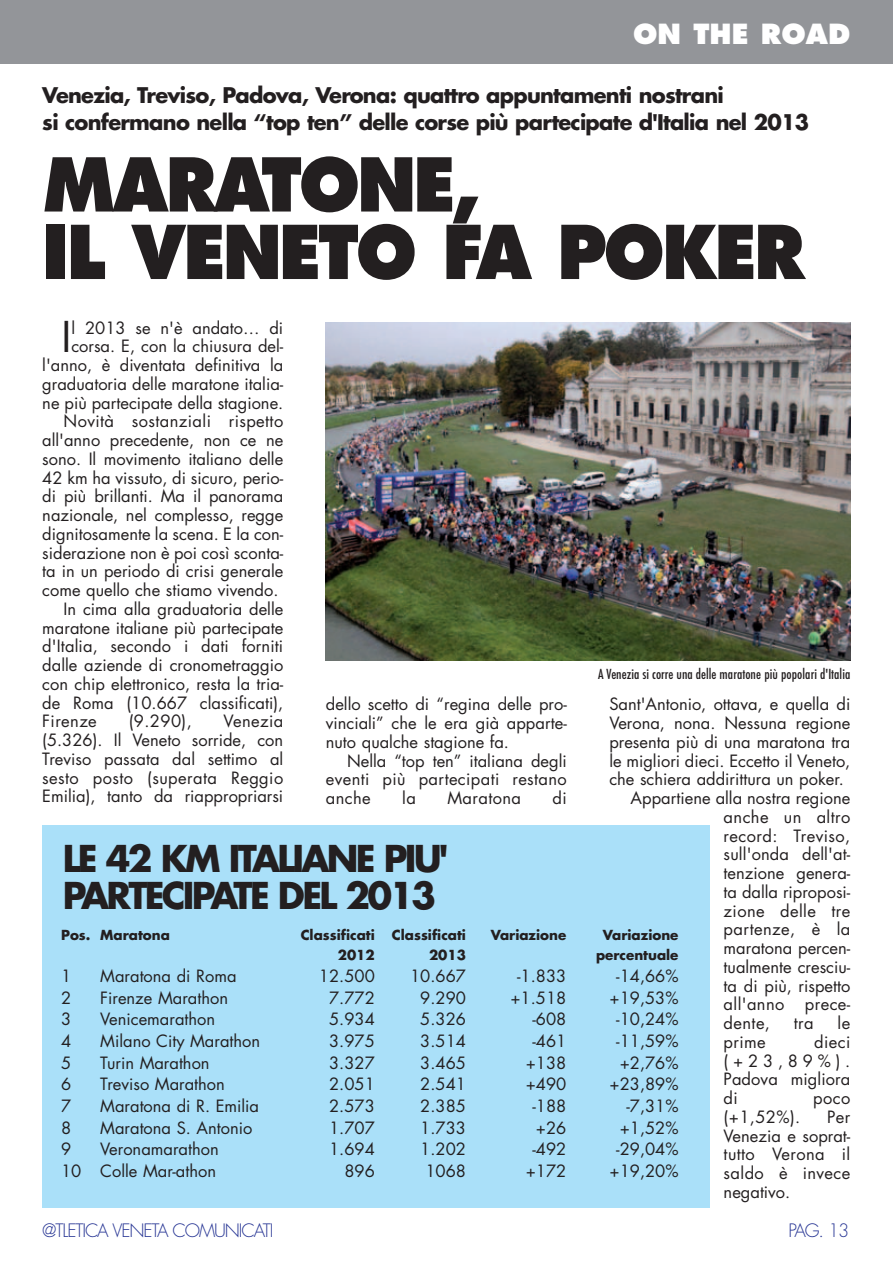
<style>
.page{position:relative;width:893px;height:1263px;background:#fff}
.page>*{position:absolute;margin:0;border:0;box-sizing:border-box;transform-origin:0 0}
.t1{font:800 72px/67.5px "Futura";letter-spacing:-.04em;color:#231f20;scale:.94 1}
.t2{font:41.25px "Futura";color:#231f20}
.t3{font:700 36px/37.5px "Futura";letter-spacing:-.075em;color:#231f20}
.t4{font:800 27px "Futura";color:#fff}
.t5{font:700 21px/27px "Futura";letter-spacing:-.035em;color:#231f20}
.t6{font:300 18px "Futura";letter-spacing:-.06em;color:#293795}
.t7{font:16.5px/18.8px "Futura";color:#231f20;text-align:justify}
.t8{font:16.5px "Futura";letter-spacing:.025em;color:#231f20}
.t9{font:700 13.5px "Futura";color:#231f20}
.t10{font:500 condensed 13.5px "Futura";color:#231f20}
</style>
<div class="page">
<div style="left:42px;top:825px;width:668px;height:383px;background:#aae0f9"></div>
<img style="left:326px;top:322px;width:524px;height:339px">
<div style="left:1px;top:0;width:892px;height:64px;background:#939599"></div>
<h3 class="t4" style="left:633px;top:22px;width:219px">ON THE ROAD</h3>
<p class="t5" style="left:42px;top:83px;width:768px">Venezia, Treviso, Padova, Verona: quattro appuntamenti nostrani<br>si confermano nella “top ten” delle corse più partecipate d'Italia nel 2013</p>
<h1 class="t1" style="left:42px;top:156px;width:813px">MARATONE,<br>IL VENETO FA POKER</h1>
<h2 class="t2" style="left:62px;top:318px;width:11px">I</h2>
<p class="t7" style="left:71px;top:320px;width:213px">l 2013 se n'è andato… di</p>
<p class="t7" style="left:71px;top:338px;width:213px">corsa. E, con la chiusura del-</p>
<p class="t7" style="left:42px;top:357px;width:242px">l'anno, è diventata definitiva la</p>
<p class="t7" style="left:42px;top:376px;width:242px">graduatoria delle maratone italia-</p>
<p class="t7" style="left:42px;top:395px;width:242px">ne più partecipate della stagione.</p>
<p class="t8" style="left:64px;top:414px;width:221px">Novità sostanziali rispetto</p>
<p class="t7" style="left:42px;top:432px;width:242px">all'anno precedente, non ce ne</p>
<p class="t7" style="left:42px;top:451px;width:242px">sono. Il movimento italiano delle</p>
<p class="t7" style="left:42px;top:470px;width:242px">42 km ha vissuto, di sicuro, perio-</p>
<p class="t7" style="left:42px;top:488px;width:242px">di più brillanti. Ma il panorama</p>
<p class="t7" style="left:42px;top:507px;width:242px">nazionale, nel complesso, regge</p>
<p class="t7" style="left:42px;top:526px;width:242px">dignitosamente la scena. E la con-</p>
<p class="t7" style="left:42px;top:545px;width:242px">siderazione non è poi così sconta-</p>
<p class="t7" style="left:42px;top:563px;width:242px">ta in un periodo di crisi generale</p>
<p class="t7" style="left:42px;top:582px;width:238px">come quello che stiamo vivendo.</p>
<p class="t7" style="left:64px;top:601px;width:221px">In cima alla graduatoria delle</p>
<p class="t7" style="left:42px;top:620px;width:242px">maratone italiane più partecipate</p>
<p class="t7" style="left:42px;top:638px;width:242px">d'Italia, secondo i dati forniti</p>
<p class="t7" style="left:42px;top:657px;width:242px">dalle aziende di cronometraggio</p>
<p class="t7" style="left:42px;top:676px;width:242px">con chip elettronico, resta la tria-</p>
<p class="t7" style="left:42px;top:695px;width:242px">de Roma (10.667 classificati),</p>
<p class="t8" style="left:42px;top:714px;width:56px">Firenze</p>
<p class="t7" style="left:129px;top:713px;width:65px">(9.290),</p>
<p class="t10" style="left:598px;top:668px;width:254px">A Venezia si corre una delle maratone più popolari d'Italia</p>
<p class="t7" style="left:326px;top:696px;width:242px">dello scetto di “regina delle pro&shy;vinciali” che le era già apparte&shy;nuto qualche stagione fa.</p>
<p class="t7" style="left:326px;top:753px;width:242px;text-indent:21px">Nella “top ten” italiana degli eventi più partecipati restano anche</p>
<p class="t7" style="left:609px;top:696px;width:242px">Sant'Antonio, ottava, e quella di</p>
<p class="t7" style="left:609px;top:715px;width:242px">Verona, nona. Nessuna regione</p>
<p class="t7" style="left:609px;top:734px;width:242px">presenta più di una maratona tra</p>
<p class="t7" style="left:609px;top:753px;width:242px">le migliori dieci. Eccetto il Veneto,</p>
<p class="t7" style="left:609px;top:771px;width:236px">che schiera addirittura un poker.</p>
<p class="t7" style="left:631px;top:790px;width:221px">Appartiene alla nostra regione</p>
<p class="t8" style="left:724px;top:809px;width:128px">anche un altro</p>
<p class="t8" style="left:724px;top:828px;width:128px">record: Treviso,</p>
<p class="t7" style="left:724px;top:846px;width:128px">sull'onda dell'at-</p>
<p class="t7" style="left:724px;top:865px;width:128px">tenzione genera-</p>
<p class="t7" style="left:724px;top:884px;width:128px">ta dalla riproposi-</p>
<p class="t8" style="left:724px;top:903px;width:128px">zione delle tre</p>
<p class="t8" style="left:724px;top:922px;width:128px">partenze, è la</p>
<p class="t7" style="left:724px;top:940px;width:128px">maratona percen-</p>
<p class="t7" style="left:724px;top:959px;width:128px">tualmente cresciu-</p>
<p class="t7" style="left:724px;top:978px;width:128px">ta di più, rispetto</p>
<p class="t8" style="left:724px;top:997px;width:128px">all'anno prece-</p>
<p class="t7" style="left:724px;top:1015px;width:48px">dente,</p>
<p class="t7" style="left:794px;top:1015px;width:21px">tra</p>
<p class="t7" style="left:837px;top:1015px;width:14px">le</p>
<p class="t7" style="left:724px;top:1034px;width:44px">prime</p>
<p class="t7" style="left:42px;top:713px;width:242px;text-indent:181px">Venezia (5.326). Il Veneto sorride, con Treviso passata dal settimo al sesto posto (superata Reggio Emilia), tanto da riappropriarsi</p>
<p class="t7" style="left:402px;top:790px;width:15px">la</p>
<p class="t8" style="left:447px;top:790px;width:75px">Maratona</p>
<p class="t7" style="left:552px;top:790px;width:16px">di</p>
<h3 class="t3" style="left:63px;top:843px;width:387px">LE 42 KM ITALIANE PIU'<br>PARTECIPATE DEL 2013</h3>
<p class="t9" style="left:61px;top:929px;width:110px">Pos. Maratona</p>
<p class="t9" style="left:301px;top:929px;width:76px">Classificati</p>
<p class="t9" style="left:392px;top:929px;width:76px">Classificati</p>
<p class="t9" style="left:491px;top:929px;width:77px">Variazione</p>
<p class="t9" style="left:603px;top:929px;width:77px">Variazione</p>
<p class="t9" style="left:338px;top:949px;width:39px">2012</p>
<p class="t9" style="left:429px;top:949px;width:39px">2013</p>
<p class="t9" style="left:596px;top:949px;width:84px">percentuale</p>
<p class="t7" style="left:61px;top:968px;width:12px">1</p>
<p class="t7" style="left:100px;top:968px;width:138px">Maratona di Roma</p>
<p class="t7" style="left:319px;top:968px;width:57px">12.500</p>
<p class="t7" style="left:410px;top:968px;width:57px">10.667</p>
<p class="t7" style="left:517px;top:968px;width:51px">-1.833</p>
<p class="t7" style="left:616px;top:968px;width:64px">-14,66%</p>
<p class="t7" style="left:61px;top:990px;width:12px">2</p>
<p class="t7" style="left:100px;top:990px;width:129px">Firenze Marathon</p>
<p class="t7" style="left:329px;top:990px;width:47px">7.772</p>
<p class="t7" style="left:420px;top:990px;width:47px">9.290</p>
<p class="t7" style="left:510px;top:990px;width:57px">+1.518</p>
<p class="t7" style="left:609px;top:990px;width:71px">+19,53%</p>
<p class="t7" style="left:61px;top:1011px;width:12px">3</p>
<p class="t7" style="left:100px;top:1011px;width:116px">Venicemarathon</p>
<p class="t7" style="left:329px;top:1011px;width:47px">5.934</p>
<p class="t7" style="left:420px;top:1011px;width:47px">5.326</p>
<p class="t7" style="left:532px;top:1011px;width:35px">-608</p>
<p class="t7" style="left:616px;top:1011px;width:64px">-10,24%</p>
<p class="t7" style="left:61px;top:1033px;width:12px">4</p>
<p class="t7" style="left:100px;top:1033px;width:161px">Milano City Marathon</p>
<p class="t7" style="left:329px;top:1033px;width:47px">3.975</p>
<p class="t7" style="left:420px;top:1033px;width:47px">3.514</p>
<p class="t7" style="left:532px;top:1033px;width:35px">-461</p>
<p class="t7" style="left:616px;top:1033px;width:64px">-11,59%</p>
<p class="t7" style="left:61px;top:1055px;width:12px">5</p>
<p class="t7" style="left:100px;top:1055px;width:111px">Turin Marathon</p>
<p class="t7" style="left:329px;top:1055px;width:47px">3.327</p>
<p class="t7" style="left:420px;top:1055px;width:47px">3.465</p>
<p class="t7" style="left:526px;top:1055px;width:42px">+138</p>
<p class="t7" style="left:620px;top:1055px;width:60px">+2,76%</p>
<p class="t7" style="left:61px;top:1076px;width:12px">6</p>
<p class="t7" style="left:100px;top:1076px;width:126px">Treviso Marathon</p>
<p class="t7" style="left:329px;top:1076px;width:47px">2.051</p>
<p class="t7" style="left:420px;top:1076px;width:47px">2.541</p>
<p class="t7" style="left:526px;top:1076px;width:42px">+490</p>
<p class="t7" style="left:609px;top:1076px;width:71px">+23,89%</p>
<p class="t7" style="left:61px;top:1098px;width:12px">7</p>
<p class="t7" style="left:100px;top:1098px;width:160px">Maratona di R. Emilia</p>
<p class="t7" style="left:329px;top:1098px;width:47px">2.573</p>
<p class="t7" style="left:420px;top:1098px;width:47px">2.385</p>
<p class="t7" style="left:532px;top:1098px;width:35px">-188</p>
<p class="t7" style="left:626px;top:1098px;width:54px">-7,31%</p>
<p class="t7" style="left:61px;top:1119px;width:12px">8</p>
<p class="t7" style="left:100px;top:1119px;width:154px">Maratona S. Antonio</p>
<p class="t7" style="left:329px;top:1119px;width:47px">1.707</p>
<p class="t7" style="left:420px;top:1119px;width:47px">1.733</p>
<p class="t7" style="left:536px;top:1119px;width:32px">+26</p>
<p class="t7" style="left:620px;top:1119px;width:60px">+1,52%</p>
<p class="t7" style="left:61px;top:1141px;width:12px">9</p>
<p class="t7" style="left:100px;top:1141px;width:120px">Veronamarathon</p>
<p class="t7" style="left:329px;top:1141px;width:47px">1.694</p>
<p class="t7" style="left:420px;top:1141px;width:47px">1.202</p>
<p class="t7" style="left:532px;top:1141px;width:35px">-492</p>
<p class="t7" style="left:616px;top:1141px;width:64px">-29,04%</p>
<p class="t7" style="left:61px;top:1163px;width:157px">10 Colle Mar-athon</p>
<p class="t7" style="left:344px;top:1163px;width:32px">896</p>
<p class="t7" style="left:425px;top:1163px;width:42px">1068</p>
<p class="t7" style="left:526px;top:1163px;width:42px">+172</p>
<p class="t7" style="left:609px;top:1163px;width:71px">+19,20%</p>
<p class="t7" style="left:724px;top:1034px;width:128px;text-indent:90px">dieci (+23,89%).<br>Padova migliora di</p>
<p class="t7" style="left:813px;top:1090px;width:39px">poco</p>
<p class="t7" style="left:724px;top:1109px;width:78px">(+1,52%).</p>
<p class="t7" style="left:724px;top:1109px;width:128px;text-indent:103px">Per Venezia e soprat&shy;tutto Verona il saldo è invece negativo.</p>
<p class="t6" style="left:42px;top:1222px;width:233px">@TLETICA VENETA COMUNICATI</p>
<p class="t6" style="left:788px;top:1222px;width:62px">PAG. 13</p>
</div>
